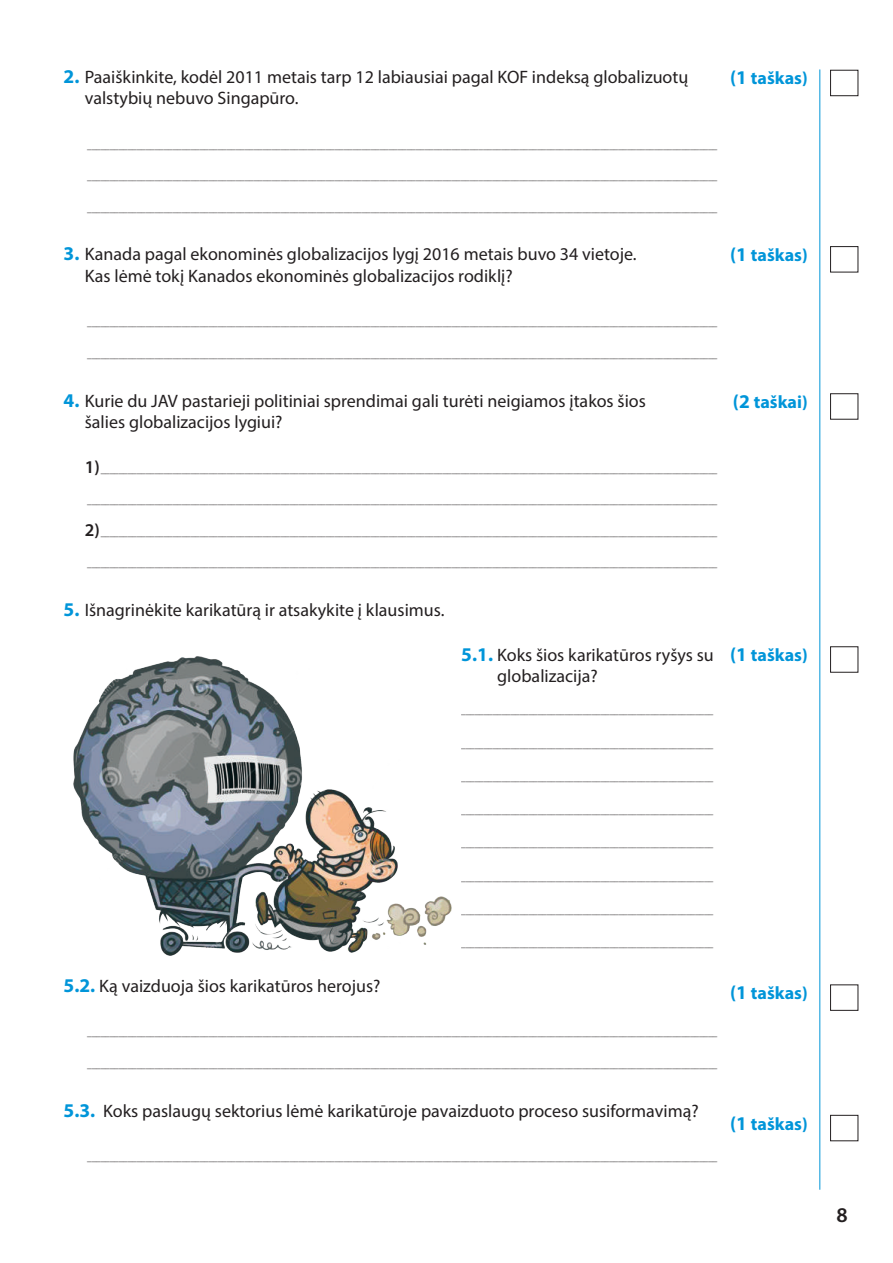
<style>
.page{position:relative;width:893px;height:1263px;background:#fff}
.page>*{position:absolute;margin:0;border:0;box-sizing:border-box;transform-origin:0 0}
.t1{font:600 21px "Myriad Pro";color:#231f20}
.t2{font:18px/21.6px "Myriad Pro";color:#231f20}
.t3{font:700 18px "Myriad Pro";color:#0095d9}
.t4{font:9px "Myriad Pro";color:#231f20}
.t5{font:700 9px "Myriad Pro";color:#231f20}
.t6{font:600 9px "Myriad Pro";color:#231f20}
.s1{font-weight:700;font-size:19.5px;color:#0095d9}
.s2{font-size:19.5px}
.s3{font-weight:600;font-size:18px}
.s4{font-size:18px}
</style>
<div class="page">
<img style="left:73px;top:656px;width:379px;height:300px">
<hr style="left:819px;top:69px;width:1px;height:1121px;background:#0095d9">
<div style="left:830px;top:70px;width:28px;height:26px;border:1px solid #231f20"></div>
<div style="left:830px;top:246px;width:28px;height:26px;border:1px solid #231f20"></div>
<div style="left:830px;top:393px;width:28px;height:27px;border:1px solid #231f20"></div>
<div style="left:830px;top:646px;width:28px;height:27px;border:1px solid #231f20"></div>
<div style="left:830px;top:984px;width:28px;height:27px;border:1px solid #231f20"></div>
<div style="left:830px;top:1115px;width:28px;height:26px;border:1px solid #231f20"></div>
<h2 class="t2" style="left:85px;top:66px;width:605px;text-indent:-21px"><span class="s1">2.</span> Paaiškinkite, kodėl 2011 metais tarp 12 labiausiai pagal KOF indeksą globalizuotų valstybių nebuvo Singapūro.</h2>
<h2 class="t3" style="left:730px;top:66px;width:79px"><span class="s2">(1</span> taškas)</h2>
<p class="t4" style="left:87px;top:140px;width:632px">____________________________________________________________________________________________________________________________________________</p>
<p class="t4" style="left:87px;top:171px;width:632px">____________________________________________________________________________________________________________________________________________</p>
<p class="t4" style="left:87px;top:203px;width:632px">____________________________________________________________________________________________________________________________________________</p>
<h2 class="t2" style="left:85px;top:243px;width:553px;text-indent:-21px"><span class="s1">3.</span> Kanada pagal ekonominės globalizacijos lygį 2016 metais buvo 34 vietoje.<br>Kas lėmė tokį Kanados ekonominės globalizacijos rodiklį?</h2>
<h2 class="t3" style="left:730px;top:243px;width:79px"><span class="s2">(1</span> taškas)</h2>
<p class="t4" style="left:87px;top:318px;width:632px">____________________________________________________________________________________________________________________________________________</p>
<p class="t4" style="left:87px;top:349px;width:632px">____________________________________________________________________________________________________________________________________________</p>
<h2 class="t2" style="left:85px;top:390px;width:563px;text-indent:-21px"><span class="s1">4.</span> Kurie du JAV pastarieji politiniai sprendimai gali turėti neigiamos įtakos šios šalies globalizacijos lygiui?</h2>
<p class="t4" style="left:85px;top:464px;width:634px"><span class="s3">1)</span>_________________________________________________________________________________________________________________________________________</p>
<p class="t4" style="left:87px;top:495px;width:631px">____________________________________________________________________________________________________________________________________________</p>
<p class="t6" style="left:85px;top:527px;width:634px"><span class="s4">2)</span>_________________________________________________________________________________________________________________________________________</p>
<p class="t6" style="left:87px;top:558px;width:631px">____________________________________________________________________________________________________________________________________________</p>
<h2 class="t2" style="left:64px;top:599px;width:382px"><span class="s1">5.</span> Išnagrinėkite karikatūrą ir atsakykite į klausimus.</h2>
<h2 class="t2" style="left:497px;top:644px;width:218px;text-indent:-36px"><span class="s1">5.1.</span> Koks šios karikatūros ryšys su globalizacija?</h2>
<p class="t5" style="left:461px;top:705px;width:253px">________________________________________________________</p>
<p class="t5" style="left:461px;top:739px;width:253px">________________________________________________________</p>
<p class="t5" style="left:461px;top:772px;width:253px">________________________________________________________</p>
<p class="t5" style="left:461px;top:805px;width:253px">________________________________________________________</p>
<p class="t5" style="left:461px;top:838px;width:253px">________________________________________________________</p>
<p class="t5" style="left:461px;top:872px;width:253px">________________________________________________________</p>
<p class="t5" style="left:461px;top:905px;width:253px">________________________________________________________</p>
<p class="t5" style="left:461px;top:938px;width:253px">________________________________________________________</p>
<h2 class="t2" style="left:64px;top:975px;width:319px"><span class="s1">5.2.</span> Ką vaizduoja šios karikatūros herojus?</h2>
<h2 class="t3" style="left:733px;top:390px;width:76px"><span class="s2">(2</span> taškai)</h2>
<h2 class="t3" style="left:730px;top:643px;width:79px"><span class="s2">(1</span> taškas)</h2>
<h2 class="t3" style="left:730px;top:981px;width:79px"><span class="s2">(1</span> taškas)</h2>
<p class="t4" style="left:87px;top:1027px;width:632px">____________________________________________________________________________________________________________________________________________</p>
<p class="t4" style="left:87px;top:1059px;width:632px">____________________________________________________________________________________________________________________________________________</p>
<h2 class="t2" style="left:64px;top:1099px;width:637px"><span class="s1">5.3.</span> Koks paslaugų sektorius lėmė karikatūroje pavaizduoto proceso susiformavimą?</h2>
<p class="t4" style="left:87px;top:1152px;width:632px">____________________________________________________________________________________________________________________________________________</p>
<h2 class="t3" style="left:730px;top:1112px;width:79px"><span class="s2">(1</span> taškas)</h2>
<h1 class="t1" style="left:836px;top:1202px;width:13px">8</h1>
</div>
